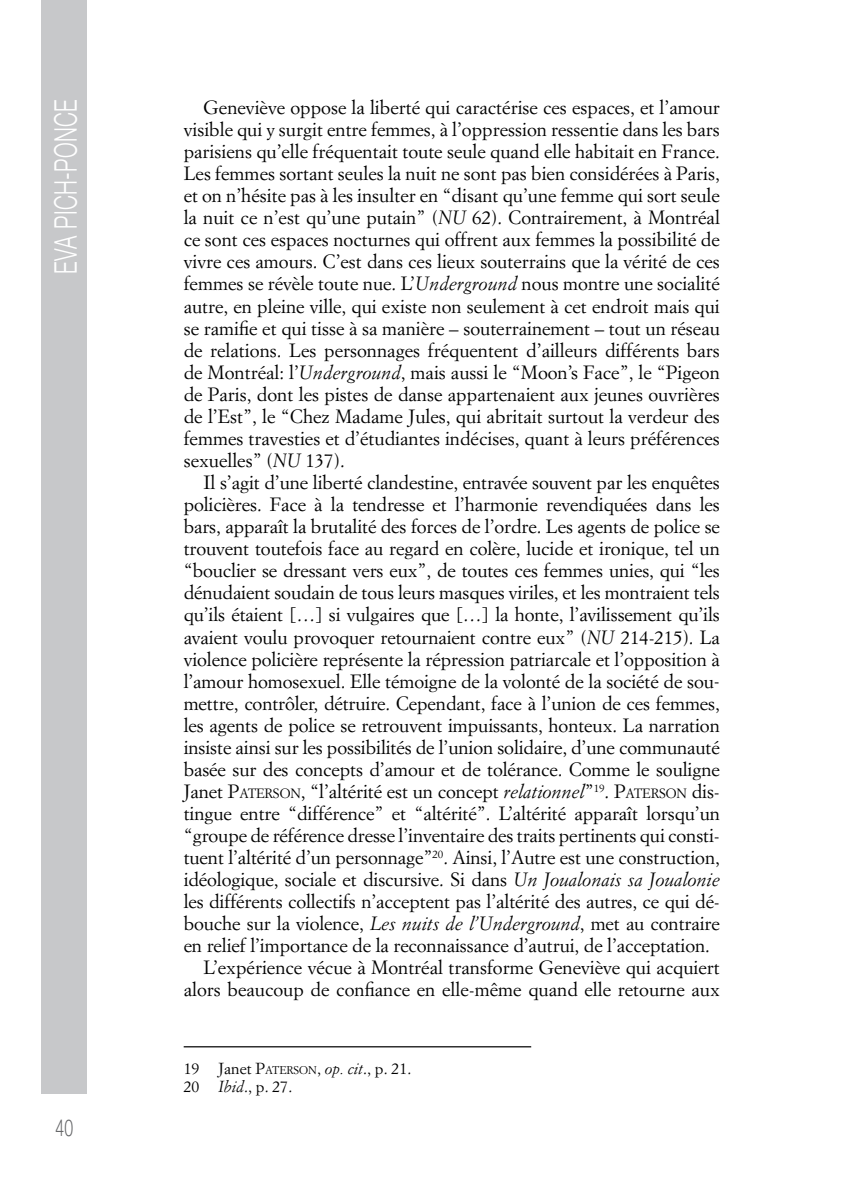
<style>
.page{position:relative;width:844px;height:1191px;background:#fff}
.page>*{position:absolute;margin:0;border:0;box-sizing:border-box;transform-origin:0 0}
.t1{font:300 31.15px "Helvetica Neue";letter-spacing:.02em;color:#fff;scale:.68 1}
.t2{font:300 23.28px "Helvetica Neue";color:#636466;scale:.68 1}
.t3{font:18.9px/22.1px "Simoncini Garamond";letter-spacing:-.005em;color:#000;text-align:justify}
.t4{font:15.75px/17.5px "Simoncini Garamond";color:#000}
.s1{font-style:italic}
.s2{font-style:inherit}
.s3{font-size:13.3px}
.s4{font-size:11.03px}
</style>
<div class="page">
<div style="left:41px;top:0;width:46px;height:1093px;background:#c7c8ca"></div>
<hr style="left:184px;top:1046px;width:347px;height:1px;background:#000">
<h1 class="t1" style="left:41px;top:274px;width:258px;rotate:-90deg">Eva Pich-Ponce</h1>
<p class="t2" style="left:55px;top:1108px;width:28px">40</p>
<p class="t3" style="left:184px;top:96px;width:537px;text-indent:20px">Geneviève oppose la liberté qui caractérise ces espaces, et l’amour visible qui y surgit entre femmes, à l’oppression ressentie dans les bars parisiens qu’elle fréquentait toute seule quand elle habitait en France.<br>Les femmes sortant seules la nuit ne sont pas bien considérées à Paris, et on n’hésite pas à les insulter en “disant qu’une femme qui sort seule la nuit ce n’est qu’une putain” (<span class="s1">NU</span> 62). Contrairement, à Montréal ce sont ces espaces nocturnes qui offrent aux femmes la possibilité de vivre ces amours. C’est dans ces lieux souterrains que la vérité de ces femmes se révèle toute nue. L’<span class="s1">Underground</span> nous montre une socialité autre, en pleine ville, qui existe non seulement à cet endroit mais qui se ramifie et qui tisse à sa manière – souterrainement – tout un réseau de relations. Les personnages fréquentent d’ailleurs différents bars de Montréal: l’<span class="s1">Underground</span>, mais aussi le “Moon’s Face”, le “Pigeon de Paris, dont les pistes de danse appartenaient aux jeunes ouvrières de l’Est”, le “Chez Madame Jules, qui abritait surtout la verdeur des femmes travesties et d’étudiantes indécises, quant à leurs préférences sexuelles” (<span class="s1">NU</span> 137).</p>
<p class="t3" style="left:203px;top:471px;width:517px">Il s’agit d’une liberté clandestine, entravée souvent par les enquêtes</p>
<p class="t3" style="left:184px;top:493px;width:537px">policières. Face à la tendresse et l’harmonie revendiquées dans les</p>
<p class="t3" style="left:184px;top:515px;width:537px">bars, apparaît la brutalité des forces de l’ordre. Les agents de police se</p>
<p class="t3" style="left:184px;top:537px;width:537px">trouvent toutefois face au regard en colère, lucide et ironique, tel un</p>
<p class="t3" style="left:184px;top:559px;width:537px">“bouclier se dressant vers eux”, de toutes ces femmes unies, qui “les</p>
<p class="t3" style="left:184px;top:581px;width:537px">dénudaient soudain de tous leurs masques viriles, et les montraient tels</p>
<p class="t3" style="left:184px;top:603px;width:537px">qu’ils étaient […] si vulgaires que […] la honte, l’avilissement qu’ils</p>
<p class="t3" style="left:184px;top:625px;width:537px">avaient voulu provoquer retournaient contre eux” (<span class="s1">NU</span> 214-215). La</p>
<p class="t3" style="left:184px;top:647px;width:537px">violence policière représente la répression patriarcale et l’opposition à</p>
<p class="t3" style="left:184px;top:669px;width:537px">l’amour homosexuel. Elle témoigne de la volonté de la société de sou-</p>
<p class="t3" style="left:184px;top:691px;width:537px">mettre, contrôler, détruire. Cependant, face à l’union de ces femmes,</p>
<p class="t3" style="left:184px;top:713px;width:537px">les agents de police se retrouvent impuissants, honteux. La narration</p>
<p class="t3" style="left:184px;top:735px;width:537px">insiste ainsi sur les possibilités de l’union solidaire, d’une communauté</p>
<p class="t3" style="left:184px;top:757px;width:537px">basée sur des concepts d’amour et de tolérance. Comme le souligne</p>
<p class="t3" style="left:184px;top:779px;width:537px">Janet <span class="s2">P</span><span class="s3">ATERSON</span>, “l’altérité est un concept <span class="s1">relationnel</span>”<sup>19</sup>. <span class="s2">P</span><span class="s3">ATERSON</span> dis-</p>
<p class="t3" style="left:184px;top:801px;width:537px">tingue entre “différence” et “altérité”. L’altérité apparaît lorsqu’un</p>
<p class="t3" style="left:184px;top:824px;width:537px">“groupe de référence dresse l’inventaire des traits pertinents qui consti-</p>
<p class="t3" style="left:184px;top:846px;width:537px">tuent l’altérité d’un personnage”<sup>20</sup>. Ainsi, l’Autre est une construction,</p>
<p class="t3" style="left:184px;top:868px;width:537px">idéologique, sociale et discursive. Si dans <span class="s1">Un Joualonais sa Joualonie</span></p>
<p class="t3" style="left:184px;top:890px;width:537px">les différents collectifs n’acceptent pas l’altérité des autres, ce qui dé-</p>
<p class="t3" style="left:184px;top:912px;width:537px">bouche sur la violence, <span class="s1">Les nuits de l’Underground</span>, met au contraire</p>
<p class="t3" style="left:184px;top:934px;width:527px">en relief l’importance de la reconnaissance d’autrui, de l’acceptation.</p>
<p class="t3" style="left:203px;top:956px;width:517px">L’expérience vécue à Montréal transforme Geneviève qui acquiert</p>
<p class="t3" style="left:184px;top:978px;width:537px">alors beaucoup de confiance en elle-même quand elle retourne aux</p>
<p class="t4" style="left:184px;top:1059px;width:229px">19 Janet <span class="s2">P</span><span class="s4">ATERSON</span>, <span class="s1">op. cit</span>., p. 21.<br>20 <span class="s1">Ibid</span>., p. 27.</p>
</div>
